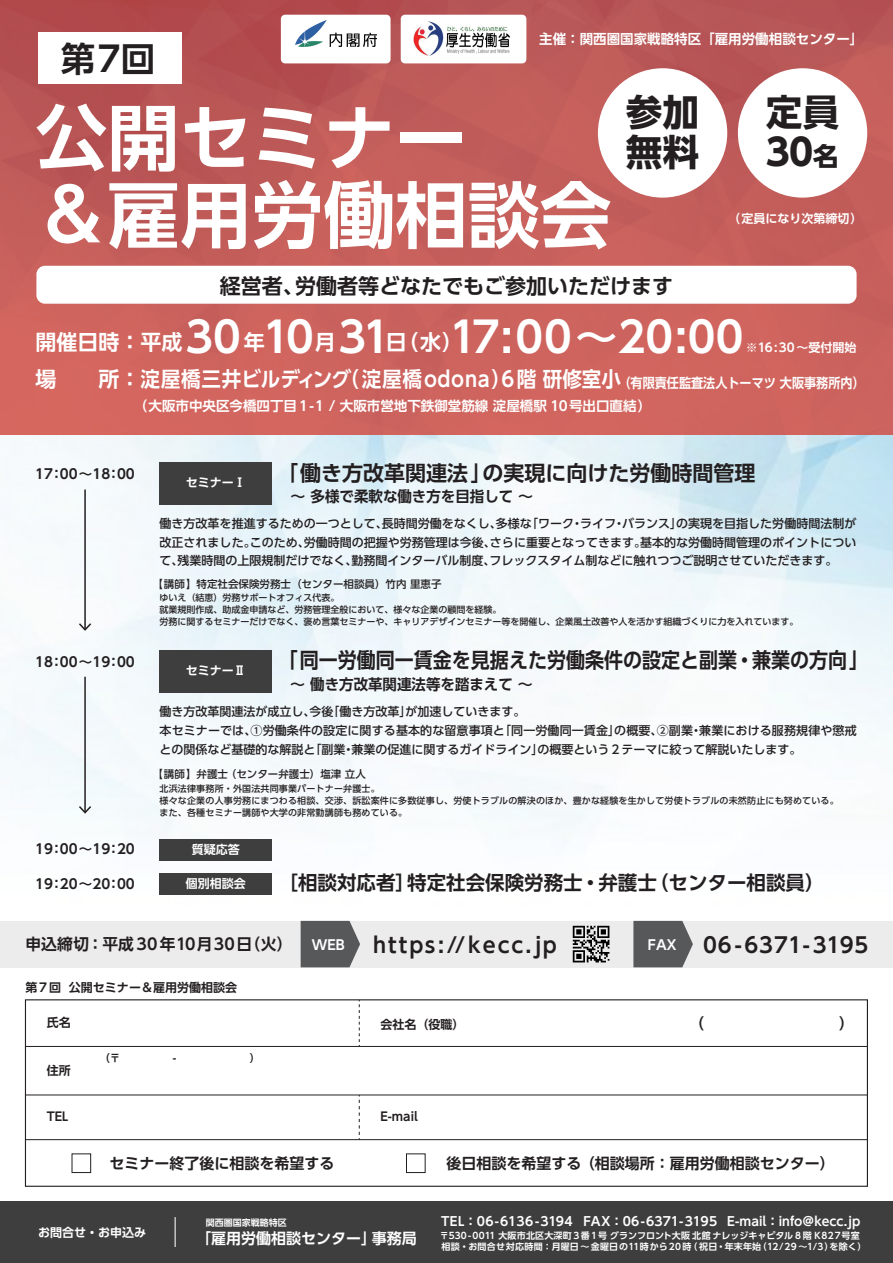
<style>
.page{position:relative;width:893px;height:1263px;background:#fff}
.page>*{position:absolute;margin:0;border:0;box-sizing:border-box;transform-origin:0 0}
.t1{font:700 72px/77.2px "UD Shin Go Pro De";color:#fff}
.t2{font:700 42px "UD Shin Go Pro De";color:#fff}
.t3{font:700 36.45px/39.8px "UD Shin Go Pro";letter-spacing:.02em;color:#231f20}
.t4{font:700 34.5px "UD Shin Go Pro De";color:#231f20}
.t5{font:700 21px "UD Shin Go Pro De";color:#231f20}
.t6{font:700 21px "UD Shin Go Pro De";letter-spacing:.04em;color:#fff}
.t7{font:700 21px "UD Shin Go Pro De";letter-spacing:.1em;color:#231f20}
.t8{font:700 21px "UD Shin Go Pro De";letter-spacing:.04em;color:#231f20}
.t9{font:700 19.5px "UD Shin Go Pro De";color:#231f20}
.t10{font:700 15.75px "UD Shin Go Pro De";letter-spacing:.02em;color:#231f20}
.t11{font:700 15px "UD Shin Go Pro De";color:#231f20}
.t12{font:700 15px "UD Shin Go Pro De";color:#fff}
.t13{font:700 13.5px "UD Shin Go Pro De";color:#fff}
.t14{font:700 13.5px "UD Shin Go Pro De";color:#231f20}
.t15{font:700 12.45px "UD Shin Go Pro De";color:#fff}
.t16{font:500 12px/18.8px "UD Shin Go Pro";color:#231f20;text-align:justify}
.t17{font:700 12px "UD Shin Go Pro De";color:#fff}
.t18{font:700 12px "UD Shin Go Pro De";color:#231f20}
.t19{font:500 10.5px "UD Shin Go Pro";color:#231f20}
.t20{font:500 9px/12px "UD Shin Go Pro";letter-spacing:.01em;color:#231f20}
.t21{font:700 9px "UD Shin Go Pro De";letter-spacing:.04em;color:#fff}
.t22{font:700 9px "UD Shin Go Pro De";letter-spacing:.02em;color:#fff}
.t23{font:700 9px "UD Shin Go Pro De";color:#fff}
.s1{font-size:25.5px}
.s2{font-size:21px}
.s3{font-size:13.5px}
</style>
<div class="page">
<img style="left:0;top:435px;width:893px;height:460px">
<div style="left:25px;top:999px;width:843px;height:188px;background:#fff;border:1px solid #231f20"></div>
<div style="left:0;top:0;width:893px;height:435px;background:linear-gradient(to bottom,#b45354,#d46860)"></div>
<div style="left:38px;top:32px;width:144px;height:52px;background:#fff"></div>
<div style="left:0;top:921px;width:893px;height:46px;background:#e9e8e8"></div>
<svg style="left:301px;top:921px;width:59px;height:46px;background:#646466"></svg>
<div style="left:160px;top:839px;width:112px;height:21px;background:#3e3e3f"></div>
<div style="left:160px;top:873px;width:112px;height:21px;background:#3e3e3f"></div>
<hr style="left:25px;top:1046px;width:842px;height:1px;background:#231f20">
<hr style="left:25px;top:1095px;width:842px;height:1px;background:#231f20">
<hr style="left:25px;top:1139px;width:842px;height:1px;background:#231f20">
<svg style="left:359px;top:1000px;width:1px;height:46px"></svg>
<svg style="left:359px;top:1095px;width:1px;height:45px"></svg>
<div style="left:72px;top:1153px;width:19px;height:20px;border:1px solid #231f20"></div>
<div style="left:406px;top:1153px;width:19px;height:20px;border:1px solid #231f20"></div>
<div style="left:598px;top:68px;width:129px;height:130px;background:#fff;border-radius:50%"></div>
<div style="left:738px;top:68px;width:129px;height:130px;background:#fff;border-radius:50%"></div>
<svg style="left:633px;top:921px;width:60px;height:46px;background:#656668"></svg>
<div style="left:160px;top:462px;width:112px;height:42px;background:#3e3e3f"></div>
<div style="left:160px;top:650px;width:112px;height:42px;background:#3e3e3f"></div>
<hr style="left:84px;top:489px;width:2px;height:140px;background:#231f20">
<svg style="left:79px;top:623px;width:12px;height:8px"></svg>
<hr style="left:84px;top:677px;width:2px;height:135px;background:#231f20">
<svg style="left:79px;top:806px;width:12px;height:8px"></svg>
<div style="left:36px;top:266px;width:821px;height:38px;background:#fff;border-radius:9px"></div>
<div style="left:401px;top:15px;width:125px;height:48px;background:#fff;border-radius:4px"></div>
<img style="left:413px;top:22px;width:97px;height:34px">
<div style="left:281px;top:15px;width:110px;height:48px;background:#fff;border-radius:4px"></div>
<img style="left:295px;top:21px;width:81px;height:26px">
<div style="left:0;top:1201px;width:893px;height:62px;background:#3e3e3f"></div>
<hr style="left:175px;top:1217px;width:1px;height:30px;background:#fff">
<svg style="left:573px;top:926px;width:36px;height:36px"></svg>
<p class="t13" style="left:539px;top:28px;width:325px">主催：関西圏国家戦略特区「雇用労働相談センター」</p>
<h3 class="t4" style="left:61px;top:31px;width:96px">第7回</h3>
<h1 class="t1" style="left:35px;top:97px;width:578px">公開セミナー<br>&amp;雇用労働相談会</h1>
<h3 class="t3" style="left:626px;top:92px;width:75px">参加無料</h3>
<h3 class="t3" style="left:766px;top:92px;width:75px">定員<br>30<span class="s1">名</span></h3>
<p class="t17" style="left:728px;top:209px;width:136px">（定員になり次第締切）</p>
<h3 class="t5" style="left:220px;top:269px;width:455px">経営者、労働者等どなたでもご参加いただけます</h3>
<h2 class="t2" style="left:36px;top:303px;width:709px"><span class="s2">開催日時：平成</span>30<span class="s2">年</span>10<span class="s2">月</span>31<span class="s2">日（水）</span>17:00～20:00</h2>
<p class="t17" style="left:746px;top:338px;width:112px">※16:30～受付開始</p>
<h3 class="t6" style="left:36px;top:362px;width:831px">場　　所：淀屋橋三井ビルディング（淀屋橋odona）6階 研修室小<span class="s3">（有限責任監査法人トーマツ 大阪事務所内）</span></h3>
<p class="t13" style="left:134px;top:395px;width:519px">（大阪市中央区今橋四丁目1-1 / 大阪市営地下鉄御堂筋線 淀屋橋駅 10号出口直結）</p>
<p class="t14" style="left:35px;top:463px;width:101px">17：00～18：00</p>
<p class="t14" style="left:35px;top:651px;width:101px">18：00～19：00</p>
<p class="t14" style="left:35px;top:838px;width:101px">19：00～19：20</p>
<p class="t14" style="left:35px;top:873px;width:101px">19：20～20：00</p>
<p class="t17" style="left:186px;top:473px;width:62px">セミナーⅠ</p>
<h3 class="t5" style="left:277px;top:455px;width:480px">「働き方改革関連法」の実現に向けた労働時間管理</h3>
<p class="t11" style="left:291px;top:484px;width:244px">～ 多様で柔軟な働き方を目指して ～</p>
<p class="t16" style="left:160px;top:514px;width:698px">働き方改革を推進するための一つとして、長時間労働をなくし、多様な「ワーク・ライフ・バランス」の実現を目指した労働時間法制が改正されました。このため、労働時間の把握や労務管理は今後、さらに重要となってきます。基本的な労働時間管理のポイントについて、残業時間の上限規制だけでなく、勤務間インターバル制度、フレックスタイム制などに触れつつご説明させていただきます。</p>
<p class="t19" style="left:152px;top:575px;width:291px">【講師】特定社会保険労務士（センター相談員）竹内 里恵子</p>
<p class="t20" style="left:160px;top:592px;width:641px">ゆいえ（結恵）労務サポートオフィス代表。<br>就業規則作成、助成金申請など、労務管理全般において、様々な企業の顧問を経験。<br>労務に関するセミナーだけでなく、褒め言葉セミナーや、キャリアデザインセミナー等を開催し、企業風土改善や人を活かす組織づくりに力を入れています。</p>
<p class="t17" style="left:186px;top:661px;width:62px">セミナーⅡ</p>
<h3 class="t5" style="left:277px;top:643px;width:595px">「同一労働同一賃金を見据えた労働条件の設定と副業・兼業の方向」</h3>
<p class="t11" style="left:290px;top:672px;width:244px">～ 働き方改革関連法等を踏まえて ～</p>
<p class="t16" style="left:160px;top:702px;width:699px;text-align:left">働き方改革関連法が成立し、今後「働き方改革」が加速していきます。<br>本セミナーでは、①労働条件の設定に関する基本的な留意事項と「同一労働同一賃金」の概要、②副業・兼業における服務規律や懲戒との関係など基礎的な解説と「副業・兼業の促進に関するガイドライン」の概要という２テーマに絞って解説いたします。</p>
<p class="t19" style="left:152px;top:765px;width:215px">【講師】弁護士（センター弁護士）塩津 立人</p>
<p class="t20" style="left:160px;top:782px;width:681px">北浜法律事務所・外国法共同事業パートナー弁護士。<br>様々な企業の人事労務にまつわる相談、交渉、訴訟案件に多数従事し、労使トラブルの解決のほか、豊かな経験を生かして労使トラブルの未然防止にも努めている。また、各種セミナー講師や大学の非常勤講師も務めている。</p>
<p class="t17" style="left:192px;top:840px;width:49px">質疑応答</p>
<p class="t17" style="left:186px;top:874px;width:61px">個別相談会</p>
<h3 class="t9" style="left:279px;top:867px;width:547px">［相談対応者］特定社会保険労務士・弁護士（センター相談員）</h3>
<h3 class="t10" style="left:25px;top:931px;width:269px">申込締切：平成 30年10月30日（火）</h3>
<h3 class="t7" style="left:373px;top:928px;width:185px">https://kecc.jp</h3>
<h3 class="t8" style="left:703px;top:928px;width:167px">06-6371-3195</h3>
<p class="t13" style="left:312px;top:934px;width:34px">WEB</p>
<p class="t13" style="left:648px;top:934px;width:30px">FAX</p>
<p class="t18" style="left:25px;top:977px;width:213px">第7 回 公開セミナー＆雇用労働相談会</p>
<p class="t18" style="left:47px;top:1013px;width:25px">氏名</p>
<p class="t18" style="left:47px;top:1060px;width:25px">住所</p>
<p class="t18" style="left:47px;top:1107px;width:23px">TEL</p>
<p class="t18" style="left:380px;top:1107px;width:39px">E-mail</p>
<p class="t18" style="left:380px;top:1014px;width:85px">会社名（役職）</p>
<p class="t11" style="left:110px;top:1151px;width:226px">セミナー終了後に相談を希望する</p>
<p class="t11" style="left:446px;top:1151px;width:390px">後日相談を希望する（相談場所：雇用労働相談センター）</p>
<p class="t23" style="left:206px;top:1215px;width:82px">関西圏国家戦略特区</p>
<p class="t17" style="left:38px;top:1223px;width:109px">お問合せ・お申込み</p>
<p class="t12" style="left:196px;top:1226px;width:222px">「雇用労働相談センター」事務局</p>
<p class="t15" style="left:441px;top:1211px;width:421px">TEL：06-6136-3194 FAX：06-6371-3195 E-mail：info@kecc.jp</p>
<p class="t21" style="left:441px;top:1239px;width:426px">相談・お問合せ対応時間：月曜日～金曜日の11時から20時（祝日・年末年始（12/29 ～1/3）を除く）</p>
<p class="t22" style="left:440px;top:1228px;width:422px">〒530-0011 大阪市北区大深町 3番1号 グランフロント大阪北館ナレッジキャピタル 8 階 K827号室</p>
</div>
